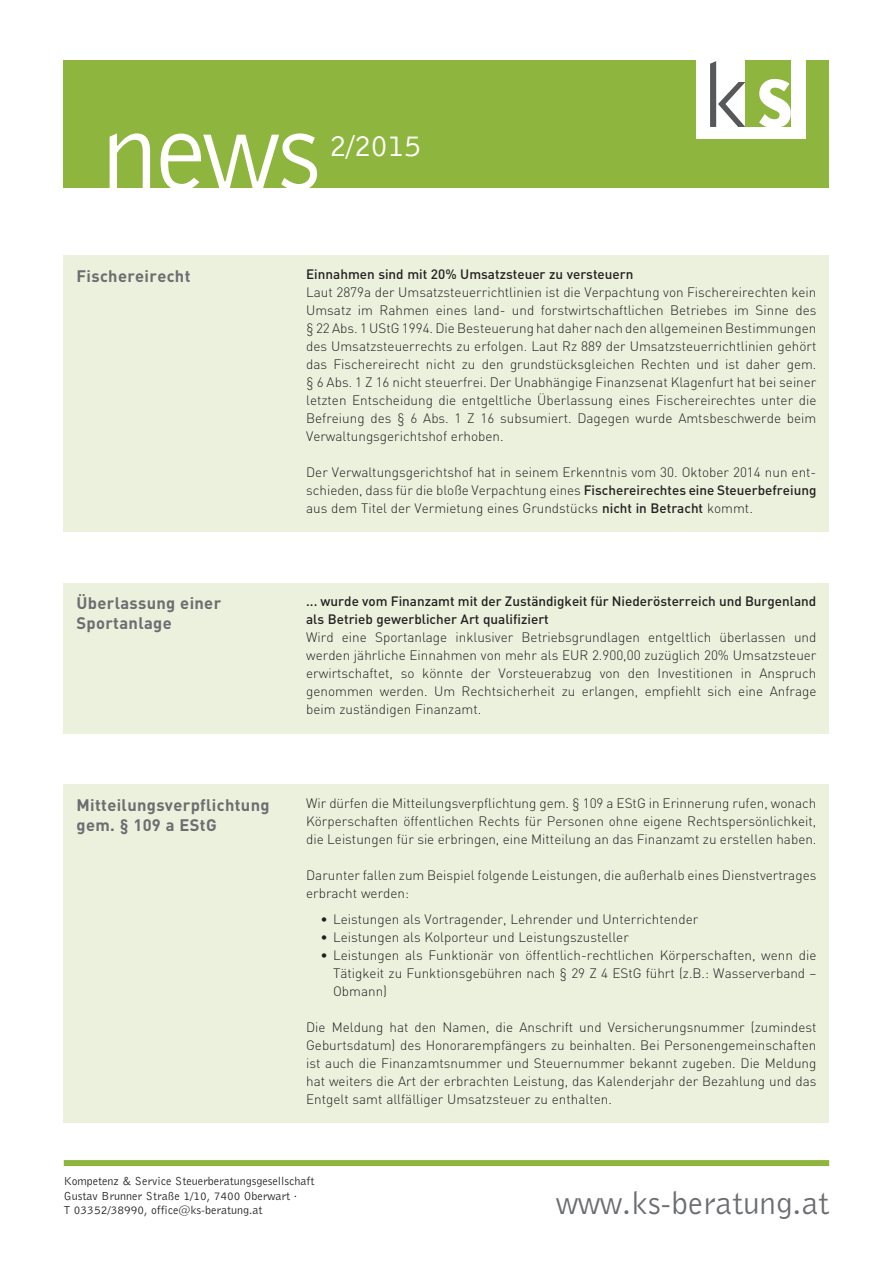
<style>
.page{position:relative;width:893px;height:1263px;background:#fff}
.page>*{position:absolute;margin:0;border:0;box-sizing:border-box;transform-origin:0 0}
.t1{font:114px "Bell Gothic BT";color:#fff}
.t2{font:33px "Bell Gothic BT";color:#6c6d70}
.t3{font:31.5px "Bell Gothic BT";color:#fff}
.t4{font:700 16.5px/19.8px "DIN";letter-spacing:.02em;color:#6c6d70}
.t5{font:300 13.5px/18px "DIN";color:#231f20;text-align:justify}
.t6{font:500 13.5px/18px "DIN";color:#231f20}
.t7{font:12px/14.4px "Bell Gothic BT";color:#231f20}
.s1{font-weight:500}
</style>
<div class="page">
<div style="left:64px;top:255px;width:765px;height:276px;background:#ebf1dd"></div>
<div style="left:64px;top:583px;width:765px;height:150px;background:#ebf1dd"></div>
<div style="left:64px;top:784px;width:765px;height:339px;background:#ebf1dd"></div>
<div style="left:64px;top:60px;width:765px;height:127px;background:#8eb63e"></div>
<div style="left:697px;top:53px;width:109px;height:86px;background:#fff"></div>
<svg style="left:710px;top:61px;width:35px;height:66px"></svg>
<div style="left:746px;top:61px;width:45px;height:66px;background:#8eb63e"></div>
<svg style="left:759px;top:79px;width:32px;height:48px"></svg>
<div style="left:64px;top:1160px;width:765px;height:6px;background:#8eb63e"></div>
<h1 class="t1" style="left:101px;top:81px;width:221px">news</h1>
<h3 class="t3" style="left:329px;top:126px;width:94px">2/2015</h3>
<p class="t4" style="left:77px;top:265px;width:115px">Fischereirecht</p>
<p class="t6" style="left:306px;top:265px;width:329px">Einnahmen sind mit 20% Umsatzsteuer zu versteuern</p>
<p class="t5" style="left:306px;top:283px;width:512px">Laut 2879a der Umsatzsteuerrichtlinien ist die Verpachtung von Fischereirechten kein Umsatz im Rahmen eines land- und forstwirtschaftlichen Betriebes im Sinne des § 22 Abs. 1 UStG 1994. Die Besteuerung hat daher nach den allgemeinen Bestimmungen des Umsatzsteuerrechts zu erfolgen. Laut Rz 889 der Umsatzsteuerrichtlinien gehört das Fischereirecht nicht zu den grundstücksgleichen Rechten und ist daher gem. § 6 Abs. 1 Z 16 nicht steuerfrei. Der Unabhängige Finanzsenat Klagenfurt hat bei seiner letzten Entscheidung die entgeltliche Überlassung eines Fischereirechtes unter die Befreiung des § 6 Abs. 1 Z 16 subsumiert. Dagegen wurde Amtsbeschwerde beim Verwaltungsgerichtshof erhoben.</p>
<p class="t5" style="left:306px;top:463px;width:512px">Der Verwaltungsgerichtshof hat in seinem Erkenntnis vom 30. Oktober 2014 nun ent&shy;schieden, dass für die bloße Verpachtung eines <span class="s1">Fischereirechtes eine Steuerbefreiung </span>aus dem Titel der Vermietung eines Grundstücks <span class="s1">nicht in Betracht</span> kommt.</p>
<p class="t4" style="left:77px;top:592px;width:146px">Überlassung einer<br>Sportanlage</p>
<p class="t6" style="left:306px;top:592px;width:512px">... wurde vom Finanzamt mit der Zuständigkeit für Niederösterreich und Burgenland als Betrieb gewerblicher Art qualifiziert</p>
<p class="t5" style="left:306px;top:628px;width:512px">Wird eine Sportanlage inklusiver Betriebsgrundlagen entgeltlich überlassen und werden jährliche Einnahmen von mehr als EUR 2.900,00 zuzüglich 20% Umsatzsteuer erwirtschaftet, so könnte der Vorsteuerabzug von den Investitionen in Anspruch genommen werden. Um Rechtsicherheit zu erlangen, empfiehlt sich eine Anfrage beim zuständigen Finanzamt.</p>
<p class="t4" style="left:77px;top:794px;width:195px">Mitteilungsverpflichtung gem. § 109 a EStG</p>
<p class="t5" style="left:306px;top:794px;width:512px">Wir dürfen die Mitteilungsverpflichtung gem. § 109 a EStG in Erinnerung rufen, wonach Körperschaften öffentlichen Rechts für Personen ohne eigene Rechtspersönlichkeit, die Leistungen für sie erbringen, eine Mitteilung an das Finanzamt zu erstellen haben.</p>
<p class="t5" style="left:306px;top:866px;width:512px">Darunter fallen zum Beispiel folgende Leistungen, die außerhalb eines Dienstvertrages erbracht werden:</p>
<p class="t5" style="left:320px;top:910px;width:379px">• Leistungen als Vortragender, Lehrender und Unterrichtender</p>
<p class="t5" style="left:320px;top:928px;width:310px">• Leistungen als Kolporteur und Leistungszusteller</p>
<p class="t5" style="left:333px;top:946px;width:485px;text-indent:-13px">• Leistungen als Funktionär von öffentlich-rechtlichen Körperschaften, wenn die Tätigkeit zu Funktionsgebühren nach § 29 Z 4 EStG führt (z.B.: Wasserverband – Obmann)</p>
<p class="t5" style="left:306px;top:1018px;width:512px">Die Meldung hat den Namen, die Anschrift und Versicherungsnummer (zumindest Geburtsdatum) des Honorarempfängers zu beinhalten. Bei Personengemeinschaften ist auch die Finanzamtsnummer und Steuernummer bekannt zugeben. Die Meldung hat weiters die Art der erbrachten Leistung, das Kalenderjahr der Bezahlung und das Entgelt samt allfälliger Umsatzsteuer zu enthalten.</p>
<p class="t7" style="left:64px;top:1174px;width:252px">Kompetenz &amp; Service Steuerberatungsgesellschaft<br>Gustav Brunner Straße 1/10, 7400 Oberwart ·<br>T 03352/38990, office@ks-beratung.at</p>
<h2 class="t2" style="left:556px;top:1183px;width:275px">www.ks-beratung.at</h2>
</div>
